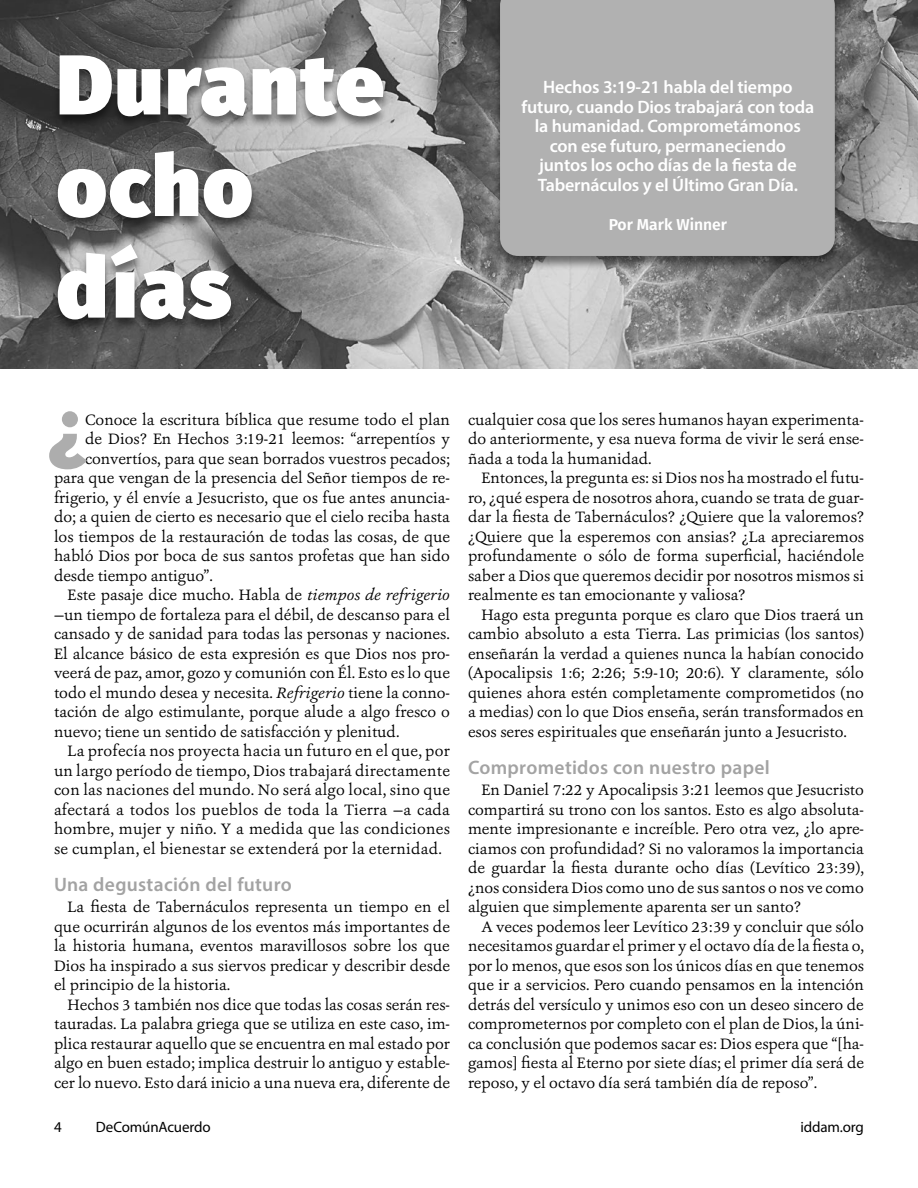
<style>
.page{position:relative;width:918px;height:1188px;background:#fff}
.page>*{position:absolute;margin:0;border:0;box-sizing:border-box;transform-origin:0 0}
.Article_title{font:900 84.6px/101.6px "Fira Sans";letter-spacing:.03em;color:#fff}
.Article_title-2{font:800 78px "Fira Sans";color:#adadad}
.Article_subhead{font:600 19.5px "Myriad Pro";letter-spacing:.015em;color:#a3a3a3}
.Article_subtitle{font:600 18px/19.5px "Myriad Pro";letter-spacing:-.01em;color:#fff;text-align:center}
.Regular_paragraph{font:15.75px/19.5px "Ashbury";color:#000;text-align:justify}
.SI_Artcile_Lead{font:15.75px "Ashbury";color:#000}
.Article_Byline{font:600 15.75px "Fira Sans";color:#fff}
.t1{font:15px "Myriad Pro";letter-spacing:-.01em;color:#000}
.s1{font-style:italic}
</style>
<div class="page">
<img style="left:0;top:0;width:918px;height:368px">
<div style="left:492px;top:0;width:351px;height:271px;background:#000;opacity:.51"></div>
<div style="left:500px;top:0;width:335px;height:256px;background:#b1b1b1"></div>
<div style="left:51px;top:55px;width:340px;height:279px;background:#000;opacity:.5"></div>
<p class="Article_title" style="left:57px;top:25px;width:328px">Durante ocho días</p>
<p class="Article_subtitle" style="left:522px;top:77px;width:294px">Hechos 3:19-21 habla del tiempo futuro, cuando Dios trabajará con toda la humanidad. Comprometámonos con ese futuro, permaneciendo<br>juntos los ocho días de la fiesta de Tabernáculos y el Último Gran Día.</p>
<p class="Article_Byline" style="left:609px;top:211px;width:120px">Por Mark Winner</p>
<p class="Article_title-2" style="left:49px;top:355px;width:40px">¿</p>
<p class="SI_Artcile_Lead" style="left:85px;top:409px;width:366px">Conoce la escritura bíblica que resume todo el plan</p>
<p class="SI_Artcile_Lead" style="left:85px;top:429px;width:366px">de Dios? En Hechos 3:19-21 leemos: “arrepentíos y</p>
<p class="SI_Artcile_Lead" style="left:85px;top:448px;width:366px">convertíos, para que sean borrados vuestros pecados;</p>
<p class="SI_Artcile_Lead" style="left:54px;top:468px;width:398px">para que vengan de la presencia del Señor tiempos de re-</p>
<p class="SI_Artcile_Lead" style="left:54px;top:487px;width:398px">frigerio, y él envíe a Jesucristo, que os fue antes anuncia-</p>
<p class="SI_Artcile_Lead" style="left:54px;top:507px;width:397px">do; a quien de cierto es necesario que el cielo reciba hasta</p>
<p class="SI_Artcile_Lead" style="left:54px;top:526px;width:398px">los tiempos de la restauración de todas las cosas, de que</p>
<p class="SI_Artcile_Lead" style="left:54px;top:546px;width:397px">habló Dios por boca de sus santos profetas que han sido</p>
<p class="SI_Artcile_Lead" style="left:54px;top:565px;width:161px">desde tiempo antiguo”.</p>
<p class="Regular_paragraph" style="left:54px;top:585px;width:398px;text-indent:14px">Este pasaje dice mucho. Habla de <span class="s1">tiempos de refrigerio </span>—un tiempo de fortaleza para el débil, de descanso para el cansado y de sanidad para todas las personas y naciones.<br>El alcance básico de esta expresión es que Dios nos pro&shy;veerá de paz, amor, gozo y comunión con Él. Esto es lo que todo el mundo desea y necesita. <span class="s1">Refrigerio</span> tiene la conno&shy;tación de algo estimulante, porque alude a algo fresco o nuevo; tiene un sentido de satisfacción y plenitud.</p>
<p class="Regular_paragraph" style="left:54px;top:741px;width:398px;text-indent:14px">La profecía nos proyecta hacia un futuro en el que, por un largo período de tiempo, Dios trabajará directamente con las naciones del mundo. No será algo local, sino que afectará a todos los pueblos de toda la Tierra —a cada hombre, mujer y niño. Y a medida que las condiciones se cumplan, el bienestar se extenderá por la eternidad.</p>
<p class="Article_subhead" style="left:54px;top:872px;width:239px">Una degustación del futuro</p>
<p class="Regular_paragraph" style="left:54px;top:897px;width:398px;text-indent:14px">La fiesta de Tabernáculos representa un tiempo en el que ocurrirán algunos de los eventos más importantes de la historia humana, eventos maravillosos sobre los que Dios ha inspirado a sus siervos predicar y describir desde el principio de la historia.</p>
<p class="Regular_paragraph" style="left:54px;top:994px;width:398px;text-indent:14px">Hechos 3 también nos dice que todas las cosas serán res&shy;tauradas. La palabra griega que se utiliza en este caso, im&shy;plica restaurar aquello que se encuentra en mal estado por algo en buen estado; implica destruir lo antiguo y estable&shy;cer lo nuevo. Esto dará inicio a una nueva era, diferente de</p>
<p class="Regular_paragraph" style="left:468px;top:409px;width:398px">cualquier cosa que los seres humanos hayan experimenta&shy;do anteriormente, y esa nueva forma de vivir le será ense&shy;ñada a toda la humanidad.</p>
<p class="Regular_paragraph" style="left:468px;top:468px;width:398px;text-indent:14px">Entonces, la pregunta es: si Dios nos ha mostrado el futu&shy;ro, ¿qué espera de nosotros ahora, cuando se trata de guar&shy;dar la fiesta de Tabernáculos? ¿Quiere que la valoremos? ¿Quiere que la esperemos con ansias? ¿La apreciaremos profundamente o sólo de forma superficial, haciéndole saber a Dios que queremos decidir por nosotros mismos si realmente es tan emocionante y valiosa?</p>
<p class="Regular_paragraph" style="left:468px;top:604px;width:398px;text-indent:14px">Hago esta pregunta porque es claro que Dios traerá un cambio absoluto a esta Tierra. Las primicias (los santos) enseñarán la verdad a quienes nunca la habían conocido (Apocalipsis 1:6; 2:26; 5:9-10; 20:6). Y claramente, sólo quienes ahora estén completamente comprometidos (no a medias) con lo que Dios enseña, serán transformados en esos seres espirituales que enseñarán junto a Jesucristo.</p>
<p class="Article_subhead" style="left:468px;top:755px;width:303px">Comprometidos con nuestro papel</p>
<p class="Regular_paragraph" style="left:468px;top:780px;width:398px;text-indent:14px">En Daniel 7:22 y Apocalipsis 3:21 leemos que Jesucristo compartirá su trono con los santos. Esto es algo absoluta&shy;mente impresionante e increíble. Pero otra vez, ¿lo apre&shy;ciamos con profundidad? Si no valoramos la importancia de guardar la fiesta durante ocho días (Levítico 23:39), ¿nos considera Dios como uno de sus santos o nos ve como alguien que simplemente aparenta ser un santo?</p>
<p class="Regular_paragraph" style="left:468px;top:916px;width:398px;text-indent:14px">A veces podemos leer Levítico 23:39 y concluir que sólo necesitamos guardar el primer y el octavo día de la fiesta o, por lo menos, que esos son los únicos días en que tenemos que ir a servicios. Pero cuando pensamos en la intención detrás del versículo y unimos eso con un deseo sincero de comprometernos por completo con el plan de Dios, la úni&shy;ca conclusión que podemos sacar es: Dios espera que “[ha&shy;gamos] fiesta al Eterno por siete días; el primer día será de reposo, y el octavo día será también día de reposo”.</p>
<p class="t1" style="left:54px;top:1117px;width:9px">4</p>
<p class="t1" style="left:96px;top:1117px;width:116px">DeComúnAcuerdo</p>
<p class="t1" style="left:800px;top:1117px;width:65px">iddam.org</p>
</div>
